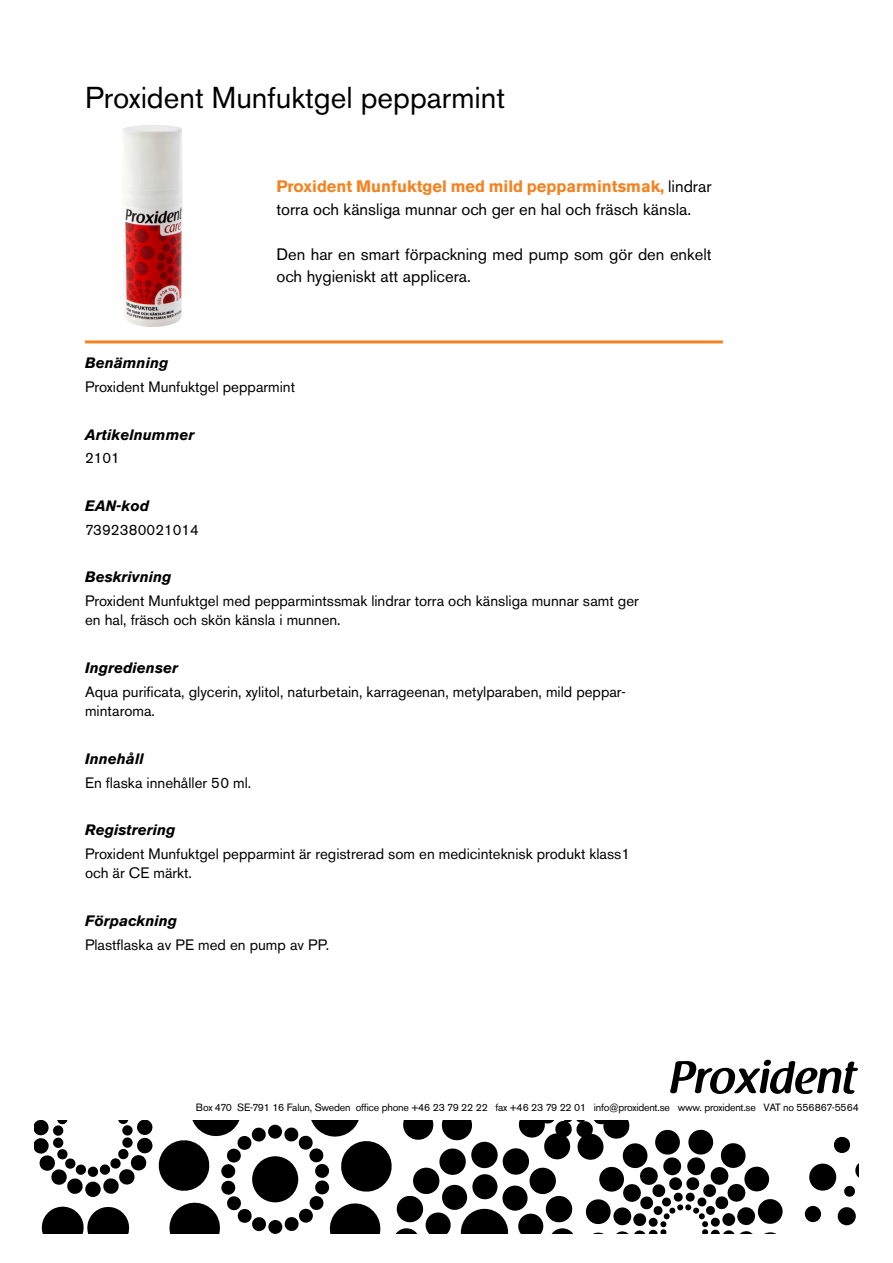
<style>
.page{position:relative;width:893px;height:1263px;background:#fff}
.page>*{position:absolute;margin:0;border:0;box-sizing:border-box;transform-origin:0 0}
.t1{font:30px "Akzidenz Grotesk BE";color:#000}
.t2{font:16.5px/22.5px "Akzidenz Grotesk BE";color:#000}
.t3{font:15px/19.5px "Akzidenz Grotesk BE";color:#000}
.t4{font:italic 700 15px "Akzidenz Grotesk BE";color:#000}
.t5{font:10.5px "Akzidenz Grotesk BE";letter-spacing:-.02em;color:#000}
.s1{font-weight:700;color:#f58220}
</style>
<div class="page">
<img style="left:123px;top:125px;width:60px;height:202px">
<hr style="left:85px;top:340px;width:638px;height:3px;background:#f58220">
<svg style="left:670px;top:1060px;width:188px;height:34px"></svg>
<div style="left:268px;top:1125px;width:14px;height:14px;background:#000;border-radius:50%"></div>
<div style="left:268px;top:1220px;width:14px;height:13px;background:#000;border-radius:50%"></div>
<div style="left:252px;top:1156px;width:46px;height:46px;background:#000;border-radius:50%"></div>
<div style="left:805px;top:1206px;width:16px;height:16px;background:#000;border-radius:50%"></div>
<svg style="left:834px;top:1136px;width:16px;height:17px"></svg>
<div style="left:837px;top:1207px;width:19px;height:18px;background:#000;border-radius:50%"></div>
<svg style="left:809px;top:1163px;width:50px;height:34px"></svg>
<svg style="left:34px;top:1120px;width:233px;height:113px"></svg>
<svg style="left:283px;top:1120px;width:500px;height:113px"></svg>
<h1 class="t1" style="left:85px;top:79px;width:422px">Proxident Munfuktgel pepparmint</h1>
<p class="t2" style="left:276px;top:175px;width:437px"><span class="s1">Proxident Munfuktgel med mild pepparmintsmak,</span> lindrar torra och känsliga munnar och ger en hal och fräsch känsla.</p>
<p class="t2" style="left:276px;top:243px;width:437px">Den har en smart förpackning med pump som gör den enkelt och hygieniskt att applicera.</p>
<p class="t4" style="left:85px;top:354px;width:85px">Benämning</p>
<p class="t3" style="left:85px;top:377px;width:212px">Proxident Munfuktgel pepparmint</p>
<p class="t4" style="left:85px;top:425px;width:111px">Artikelnummer</p>
<p class="t3" style="left:85px;top:448px;width:36px">2101</p>
<p class="t4" style="left:85px;top:497px;width:66px">EAN-kod</p>
<p class="t3" style="left:85px;top:520px;width:116px">7392380021014</p>
<p class="t4" style="left:85px;top:568px;width:88px">Beskrivning</p>
<p class="t3" style="left:85px;top:591px;width:555px">Proxident Munfuktgel med pepparmintssmak lindrar torra och känsliga munnar samt ger en hal, fräsch och skön känsla i munnen.</p>
<p class="t4" style="left:85px;top:659px;width:95px">Ingredienser</p>
<p class="t3" style="left:85px;top:682px;width:542px">Aqua purificata, glycerin, xylitol, naturbetain, karrageenan, metylparaben, mild peppar&shy;mintaroma.</p>
<p class="t4" style="left:85px;top:749px;width:60px">Innehåll</p>
<p class="t3" style="left:85px;top:772px;width:168px">En flaska innehåller 50 ml.</p>
<p class="t4" style="left:85px;top:821px;width:92px">Registrering</p>
<p class="t3" style="left:85px;top:844px;width:547px">Proxident Munfuktgel pepparmint är registrerad som en medicinteknisk produkt klass1 och är CE märkt.</p>
<p class="t4" style="left:85px;top:911px;width:94px">Förpackning</p>
<p class="t3" style="left:85px;top:934px;width:246px">Plastflaska av PE med en pump av PP.</p>
<p class="t5" style="left:196px;top:1101px;width:665px">Box 470 SE-791 16 Falun, Sweden office phone +46 23 79 22 22 fax +46 23 79 22 01 info@proxident.se www. proxident.se VAT no 556867-5564</p>
</div>
